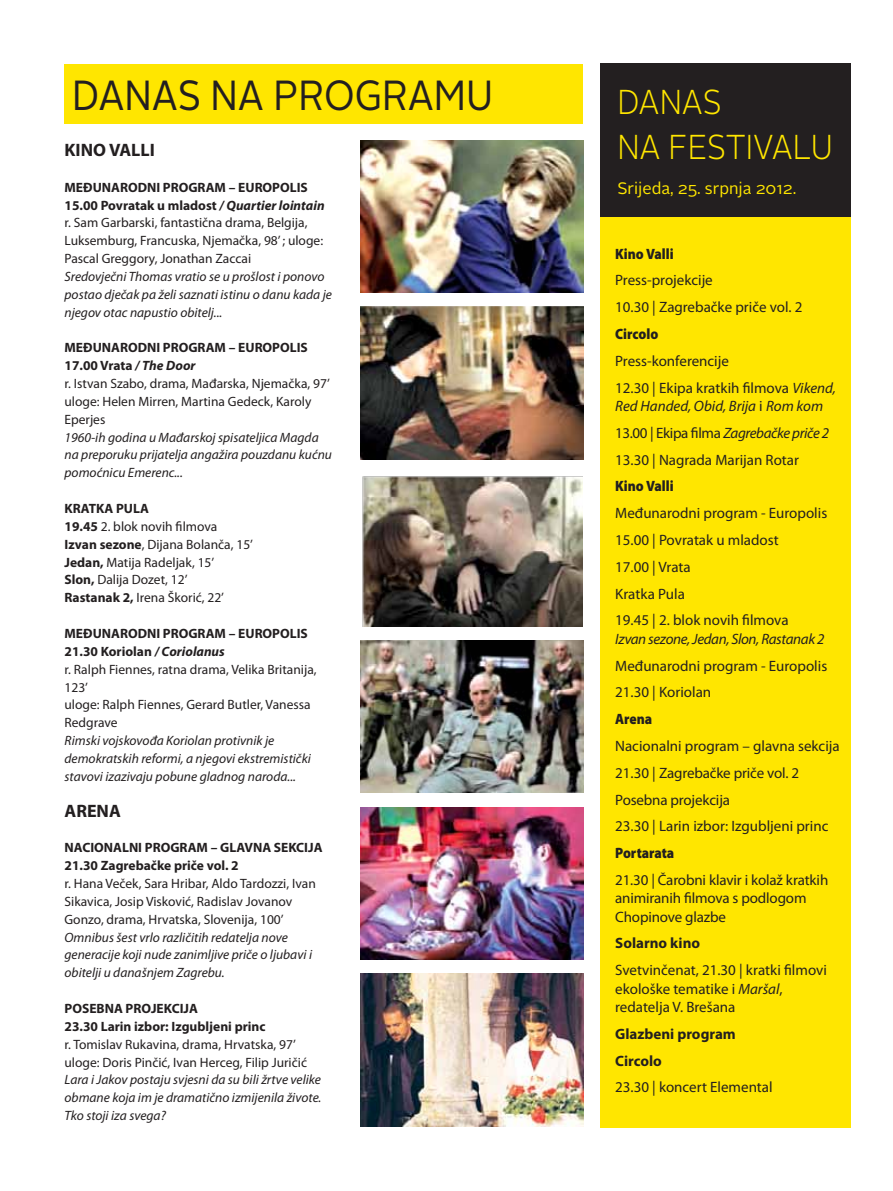
<style>
.page{position:relative;width:893px;height:1191px;background:#fff}
.page>*{position:absolute;margin:0;border:0;box-sizing:border-box;transform-origin:0 0}
.t1{font:42px "Alright Sans";color:#231f20;scale:.9 1}
.t2{font:300 34.5px/45px "Alright Sans";color:#ffe600;scale:.9 1}
.t3{font:700 18px "Myriad Pro";color:#231f20}
.t4{font:16.5px "Alright Sans";color:#ffe600}
.t5{font:15px/26.8px "Myriad Pro";color:#231f20}
.t6{font:italic 15px/26.8px "Myriad Pro";color:#231f20}
.t7{font:900 15px "Myriad Pro";color:#231f20;scale:.9 1}
.t8{font:700 15px/26.8px "Myriad Pro";color:#231f20}
.t9{font:italic 15px "Myriad Pro";letter-spacing:-.02em;color:#231f20}
.t10{font:13.5px/17.9px "Myriad Pro";color:#231f20}
.t11{font:italic 13.5px/17.9px "Myriad Pro";color:#231f20}
.t12{font:700 13.5px/17.9px "Myriad Pro";color:#231f20}
.s1{font-weight:700}
.s2{font-weight:700;font-style:italic}
.s3{font-style:italic}
.s4{font-style:normal}
</style>
<div class="page">
<div style="left:600px;top:64px;width:250px;height:153px;background:#231f20"></div>
<div style="left:600px;top:217px;width:250px;height:910px;background:#ffe600"></div>
<div style="left:64px;top:64px;width:518px;height:59px;background:#ffe600"></div>
<img style="left:361px;top:140px;width:222px;height:153px">
<img style="left:361px;top:307px;width:222px;height:152px">
<img style="left:362px;top:476px;width:220px;height:150px">
<img style="left:361px;top:640px;width:222px;height:152px">
<img style="left:361px;top:807px;width:222px;height:152px">
<img style="left:361px;top:973px;width:222px;height:153px">
<h1 class="t1" style="left:72px;top:66px;width:469px">DANAS NA PROGRAMU</h1>
<h3 class="t3" style="left:65px;top:138px;width:92px">KINO VALLI</h3>
<p class="t10" style="left:65px;top:178px;width:262px"><span class="s1">MEĐUNARODNI PROGRAM – EUROPOLIS 15.00 Povratak u mladost</span> <span class="s2">/ Quartier lointain </span>r. Sam Garbarski, fantastična drama, Belgija, Luksemburg, Francuska, Njemačka, 98’ ; uloge:<br>Pascal Greggory, Jonathan Zaccai</p>
<p class="t11" style="left:65px;top:267px;width:269px">Sredovječni Thomas vratio se u prošlost i ponovo postao dječak pa želi saznati istinu o danu kada je njegov otac napustio obitelj...</p>
<p class="t10" style="left:65px;top:339px;width:267px"><span class="s1">MEĐUNARODNI PROGRAM – EUROPOLIS<br>17.00 Vrata</span> <span class="s2">/ The Door<br></span>r. Istvan Szabo, drama, Mađarska, Njemačka, 97’ uloge: Helen Mirren, Martina Gedeck, Karoly<br>Eperjes</p>
<p class="t11" style="left:65px;top:428px;width:269px">1960-ih godina u Mađarskoj spisateljica Magda na preporuku prijatelja angažira pouzdanu kućnu pomoćnicu Emerenc...</p>
<p class="t10" style="left:65px;top:499px;width:190px"><span class="s1">KRATKA PULA<br>19.45</span> 2. blok novih filmova<br><span class="s1">Izvan sezone</span>, Dijana Bolanča, 15’<br><span class="s1">Jedan,</span> Matija Radeljak, 15’<br><span class="s1">Slon,</span> Dalija Dozet, 12’<br><span class="s1">Rastanak 2,</span> Irena Škorić, 22’</p>
<p class="t10" style="left:65px;top:624px;width:254px"><span class="s1">MEĐUNARODNI PROGRAM – EUROPOLIS<br>21.30 Koriolan</span> <span class="s2">/ Coriolanus<br></span>r. Ralph Fiennes, ratna drama, Velika Britanija,<br>123’<br>uloge: Ralph Fiennes, Gerard Butler, Vanessa<br>Redgrave</p>
<p class="t11" style="left:65px;top:731px;width:248px">Rimski vojskovođa Koriolan protivnik je demokratskih reformi, a njegovi ekstremistički stavovi izazivaju pobune gladnog naroda...</p>
<h3 class="t3" style="left:65px;top:799px;width:58px">ARENA</h3>
<p class="t12" style="left:65px;top:838px;width:259px">NACIONALNI PROGRAM – GLAVNA SEKCIJA<br>21.30 Zagrebačke priče vol. 2</p>
<p class="t10" style="left:65px;top:874px;width:253px">r. Hana Veček, Sara Hribar, Aldo Tardozzi, Ivan<br>Sikavica, Josip Visković, Radislav Jovanov<br>Gonzo, drama, Hrvatska, Slovenija, 100’</p>
<p class="t11" style="left:65px;top:928px;width:249px">Omnibus šest vrlo različitih redatelja nove generacije koji nude zanimljive priče o ljubavi i obitelji u današnjem Zagrebu.</p>
<p class="t12" style="left:65px;top:999px;width:203px">POSEBNA PROJEKCIJA<br>23.30 Larin izbor: Izgubljeni princ</p>
<p class="t10" style="left:65px;top:1035px;width:244px">r. Tomislav Rukavina, drama, Hrvatska, 97’ uloge: Doris Pinčić, Ivan Herceg, Filip Juričić</p>
<p class="t11" style="left:65px;top:1070px;width:258px;text-align:justify">Lara i Jakov postaju svjesni da su bili žrtve velike obmane koja im je dramatično izmijenila živote.<br>Tko stoji iza svega?</p>
<h2 class="t2" style="left:617px;top:80px;width:241px">DANAS<br>NA FESTIVALU</h2>
<p class="t4" style="left:617px;top:177px;width:181px">Srijeda, 25. srpnja 2012.</p>
<p class="t7" style="left:615px;top:245px;width:67px">Kino Valli</p>
<p class="t5" style="left:615px;top:267px;width:189px">Press-projekcije<br>10.30 | Zagrebačke priče vol. 2</p>
<p class="t7" style="left:615px;top:325px;width:49px">Circolo</p>
<p class="t5" style="left:615px;top:347px;width:222px">Press-konferencije<br>12.30 | Ekipa kratkih filmova <span class="s3">Vikend,</span></p>
<p class="t6" style="left:615px;top:392px;width:215px">Red Handed, Obid, Brija <span class="s4">i</span> Rom kom<br><span class="s4">13.00 | Ekipa filma</span> Zagrebačke priče 2<br><span class="s4">13.30 | Nagrada Marijan Rotar</span></p>
<p class="t7" style="left:615px;top:478px;width:67px">Kino Valli</p>
<p class="t5" style="left:615px;top:499px;width:214px">Međunarodni program - Europolis<br>15.00 | Povratak u mladost<br>17.00 | Vrata<br>Kratka Pula<br>19.45 | 2. blok novih filmova</p>
<p class="t9" style="left:615px;top:629px;width:211px">Izvan sezone, Jedan, Slon, Rastanak 2</p>
<p class="t5" style="left:615px;top:652px;width:214px">Međunarodni program - Europolis<br>21.30 | Koriolan</p>
<p class="t7" style="left:615px;top:710px;width:43px">Arena</p>
<p class="t5" style="left:615px;top:732px;width:226px">Nacionalni program – glavna sekcija<br>21.30 | Zagrebačke priče vol. 2<br>Posebna projekcija<br>23.30 | Larin izbor: Izgubljeni princ</p>
<p class="t7" style="left:615px;top:844px;width:67px">Portarata</p>
<p class="t5" style="left:615px;top:870px;width:215px;line-height:18.3px">21.30 | Čarobni klavir i kolaž kratkih animiranih filmova s podlogom<br>Chopinove glazbe</p>
<p class="t8" style="left:615px;top:929px;width:86px">Solarno kino</p>
<p class="t5" style="left:615px;top:961px;width:213px;line-height:18.3px">Svetvinčenat, 21.30 | kratki filmovi ekološke tematike i <span class="s3">Maršal</span>, redatelja V. Brešana</p>
<p class="t8" style="left:615px;top:1019px;width:122px">Glazbeni program<br>Circolo</p>
<p class="t5" style="left:615px;top:1073px;width:159px">23.30 | koncert Elemental</p>
</div>
